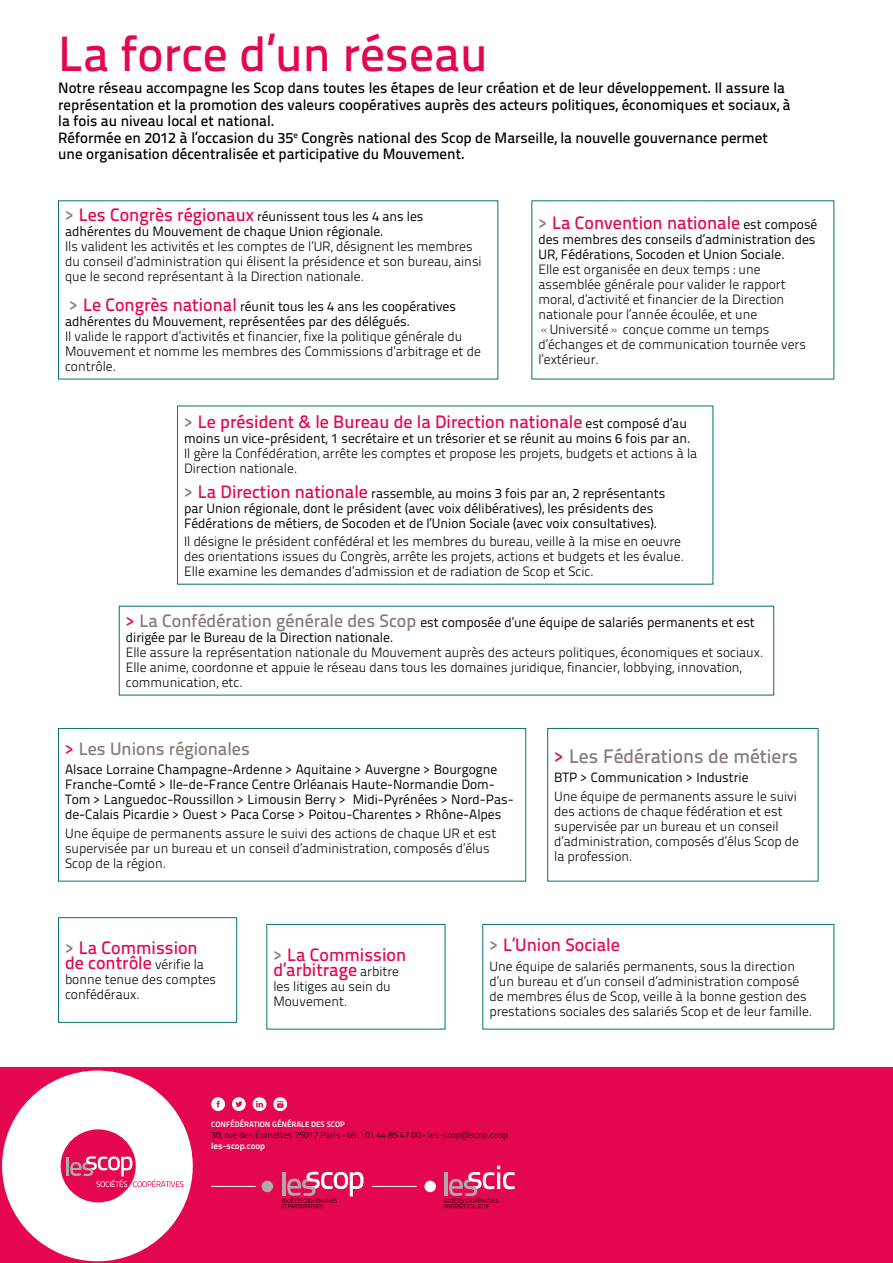
<style>
.page{position:relative;width:893px;height:1263px;background:#fff}
.page>*{position:absolute;margin:0;border:0;box-sizing:border-box;transform-origin:0 0}
.t1{font:49.5px "Titillium Text 14 L 600 wt";color:#e5074d}
.t2{font:19.5px "Titillium Text 14 L 600 wt";color:#887878}
.t3{font:18px/15px "Titillium Text 14 L 600 wt";color:#e5074d}
.t4{font:18px "Titillium Text 14 L 600 wt";color:#887878}
.t5{font:15px/16.5px "Titillium Text 14 L 600 wt";color:#000}
.t6{font:13.5px/15px "Titillium Text 14 L 250 wt";color:#000}
.t7{font:13.5px/15px "Titillium Text 14 L 400 wt";color:#000}
.t8{font:9px "Titillium Text 14 L 250 wt";color:#000}
.t9{font:9px "Titillium Text 14 L 800 wt";color:#fff}
.t10{font:7.8px "Titillium Text 14 L 800 wt";color:#fff}
.s1{font-family:"Titillium Text 14 L 600 wt";font-size:18px;color:#887878}
.s2{font-family:"Titillium Text 14 L 600 wt";font-size:18px;color:#e5074d}
.s3{color:#887878}
.s4{font-family:"Titillium Text 14 L 400 wt";font-size:13.5px;color:#000}
.s5{color:#e5074d}
.s6{font-family:"Titillium Text 14 L 250 wt";font-size:13.5px;color:#000}
.s7{font-family:"Myriad Pro"}
</style>
<div class="page">
<div style="left:0;top:1067px;width:893px;height:196px;background:#e5074d"></div>
<div style="left:58px;top:728px;width:468px;height:153px;border:1px solid #007270"></div>
<div style="left:547px;top:728px;width:271px;height:153px;border:1px solid #007270"></div>
<div style="left:58px;top:917px;width:179px;height:105px;border:1px solid #007270"></div>
<div style="left:267px;top:924px;width:178px;height:105px;border:1px solid #007270"></div>
<div style="left:483px;top:924px;width:351px;height:105px;border:1px solid #007270"></div>
<div style="left:2px;top:1070px;width:191px;height:191px;background:#fff;border-radius:50%"></div>
<div style="left:262px;top:1181px;width:11px;height:11px;background:#b4a9a9;border-radius:50%"></div>
<div style="left:61px;top:1129px;width:75px;height:73px;background:#e5074d;border-radius:50%"></div>
<hr style="left:66px;top:1157px;width:3px;height:18px;background:#b6aaa9">
<svg style="left:70px;top:1156px;width:113px;height:36px"></svg>
<hr style="left:212px;top:1186px;width:44px;height:1px;background:#fff">
<svg style="left:211px;top:1097px;width:14px;height:14px"></svg>
<svg style="left:232px;top:1097px;width:14px;height:14px"></svg>
<svg style="left:253px;top:1097px;width:13px;height:14px"></svg>
<svg style="left:273px;top:1097px;width:14px;height:14px"></svg>
<div style="left:424px;top:1181px;width:12px;height:11px;background:#fff;border-radius:50%"></div>
<svg style="left:444px;top:1166px;width:71px;height:42px"></svg>
<svg style="left:282px;top:1171px;width:82px;height:37px"></svg>
<hr style="left:372px;top:1186px;width:44px;height:1px;background:#fff">
<h1 class="t1" style="left:58px;top:23px;width:431px">La force d’un réseau</h1>
<p class="t5" style="left:58px;top:80px;width:734px">Notre réseau accompagne les Scop dans toutes les étapes de leur création et de leur développement. Il assure la représentation et la promotion des valeurs coopératives auprès des acteurs politiques, économiques et sociaux, à la fois au niveau local et national.<br>Réformée en 2012 à l’occasion du 35<sup>e</sup> Congrès national des Scop de Marseille, la nouvelle gouvernance permet une organisation décentralisée et participative du Mouvement.</p>
<p class="t7" style="left:65px;top:209px;width:360px"><span class="s1">&gt;</span> <span class="s2">Les Congrès régionaux</span> réunissent tous les 4 ans les adhérentes du Mouvement de chaque Union régionale.</p>
<p class="t6" style="left:65px;top:239px;width:418px">Ils valident les activités et les comptes de l’UR, désignent les membres du conseil d’administration qui élisent la présidence et son bureau, ainsi que le second représentant à la Direction nationale.</p>
<p class="t7" style="left:65px;top:299px;width:392px;text-indent:4px"><span class="s1">&gt;</span> <span class="s2">Le Congrès national</span> réunit tous les 4 ans les coopératives adhérentes du Mouvement, représentées par des délégués.</p>
<p class="t6" style="left:65px;top:329px;width:417px">Il valide le rapport d’activités et financier, fixe la politique générale du<br>Mouvement et nomme les membres des Commissions d’arbitrage et de contrôle.</p>
<h3 class="t3" style="left:538px;top:215px;width:280px"><span class="s3">&gt;</span> La Convention nationale <span class="s4">est composé</span></h3>
<p class="t7" style="left:538px;top:232px;width:279px">des membres des conseils d’administration des<br>UR, Fédérations, Socoden et Union Sociale.</p>
<p class="t6" style="left:538px;top:262px;width:269px">Elle est organisée en deux temps : une assemblée générale pour valider le rapport moral, d’activité et financier de la Direction nationale pour l’année écoulée, et une «Université» conçue comme un temps d’échanges et de communication tournée vers l’extérieur.</p>
<h3 class="t3" style="left:184px;top:414px;width:504px"><span class="s3">&gt;</span> Le président &amp; le Bureau de la Direction nationale <span class="s4">est composé d’au</span></h3>
<p class="t7" style="left:184px;top:430px;width:508px">moins un vice-président, 1 secrétaire et un trésorier et se réunit au moins 6 fois par an.</p>
<p class="t6" style="left:184px;top:445px;width:515px">Il gère la Confédération, arrête les comptes et propose les projets, budgets et actions à la<br>Direction nationale.</p>
<p class="t7" style="left:184px;top:486px;width:483px"><span class="s1">&gt;</span> <span class="s2">La Direction nationale</span> rassemble, au moins 3 fois par an, 2 représentants par Union régionale, dont le président (avec voix délibératives), les présidents des<br>Fédérations de métiers, de Socoden et de l’Union Sociale (avec voix consultatives).</p>
<p class="t6" style="left:184px;top:534px;width:501px">Il désigne le président confédéral et les membres du bureau, veille à la mise en oeuvre des orientations issues du Congrès, arrête les projets, actions et budgets et les évalue.<br>Elle examine les demandes d’admission et de radiation de Scop et Scic.</p>
<p class="t7" style="left:126px;top:615px;width:630px"><span class="s2">&gt;</span> <span class="s1">La Confédération générale des Scop</span> est composée d’une équipe de salariés permanents et est dirigée par le Bureau de la Direction nationale.</p>
<p class="t6" style="left:126px;top:645px;width:639px">Elle assure la représentation nationale du Mouvement auprès des acteurs politiques, économiques et sociaux.<br>Elle anime, coordonne et appuie le réseau dans tous les domaines juridique, financier, lobbying, innovation, communication, etc.</p>
<h3 class="t4" style="left:65px;top:737px;width:186px"><span class="s5">&gt;</span> Les Unions régionales</h3>
<p class="t7" style="left:65px;top:762px;width:450px">Alsace Lorraine Champagne-Ardenne &gt; Aquitaine &gt; Auvergne &gt; Bourgogne Franche-Comté &gt; Ile-de-France Centre Orléanais Haute-Normandie Dom-Tom &gt; Languedoc-Roussillon &gt; Limousin Berry &gt; Midi-Pyrénées &gt; Nord-Pas&shy;de-Calais Picardie &gt; Ouest &gt; Paca Corse &gt; Poitou-Charentes &gt; Rhône-Alpes</p>
<p class="t6" style="left:65px;top:826px;width:433px">Une équipe de permanents assure le suivi des actions de chaque UR et est supervisée par un bureau et un conseil d’administration, composés d’élus<br>Scop de la région.</p>
<h2 class="t2" style="left:554px;top:744px;width:245px"><span class="s5">&gt;</span> Les Fédérations de métiers</h2>
<p class="t7" style="left:554px;top:770px;width:196px">BTP &gt; Communication &gt; Industrie</p>
<p class="t6" style="left:554px;top:789px;width:246px">Une équipe de permanents assure le suivi des actions de chaque fédération et est supervisée par un bureau et un conseil d’administration, composés d’élus Scop de la profession.</p>
<h3 class="t3" style="left:65px;top:940px;width:140px"><span class="s3">&gt;</span> La Commission de contrôle <span class="s6">vérifie la</span></h3>
<p class="t6" style="left:65px;top:972px;width:153px">bonne tenue des comptes confédéraux.</p>
<h3 class="t3" style="left:273px;top:947px;width:134px"><span class="s3">&gt;</span> La Commission d’arbitrage <span class="s6">arbitre</span></h3>
<p class="t6" style="left:273px;top:979px;width:119px">les litiges au sein du<br>Mouvement.</p>
<h3 class="t3" style="left:489px;top:937px;width:132px"><span class="s3">&gt;</span> L’Union Sociale</h3>
<p class="t6" style="left:489px;top:958px;width:324px">Une équipe de salariés permanents, sous la direction d’un bureau et d’un conseil d’administration composé de membres élus de Scop, veille à la bonne gestion des prestations sociales des salariés Scop et de leur famille.</p>
<p class="t10" style="left:211px;top:1120px;width:135px">CONFÉDÉRATION GÉNÉRALE DES SCOP</p>
<p class="t8" style="left:211px;top:1130px;width:298px">30, rue des Épinettes 75017 Paris <span class="s7">•</span> tél. : 01 44 85 47 00 <span class="s7">•</span> les-scop@scop.coop</p>
<p class="t9" style="left:211px;top:1140px;width:55px">les-scop.coop</p>
</div>
